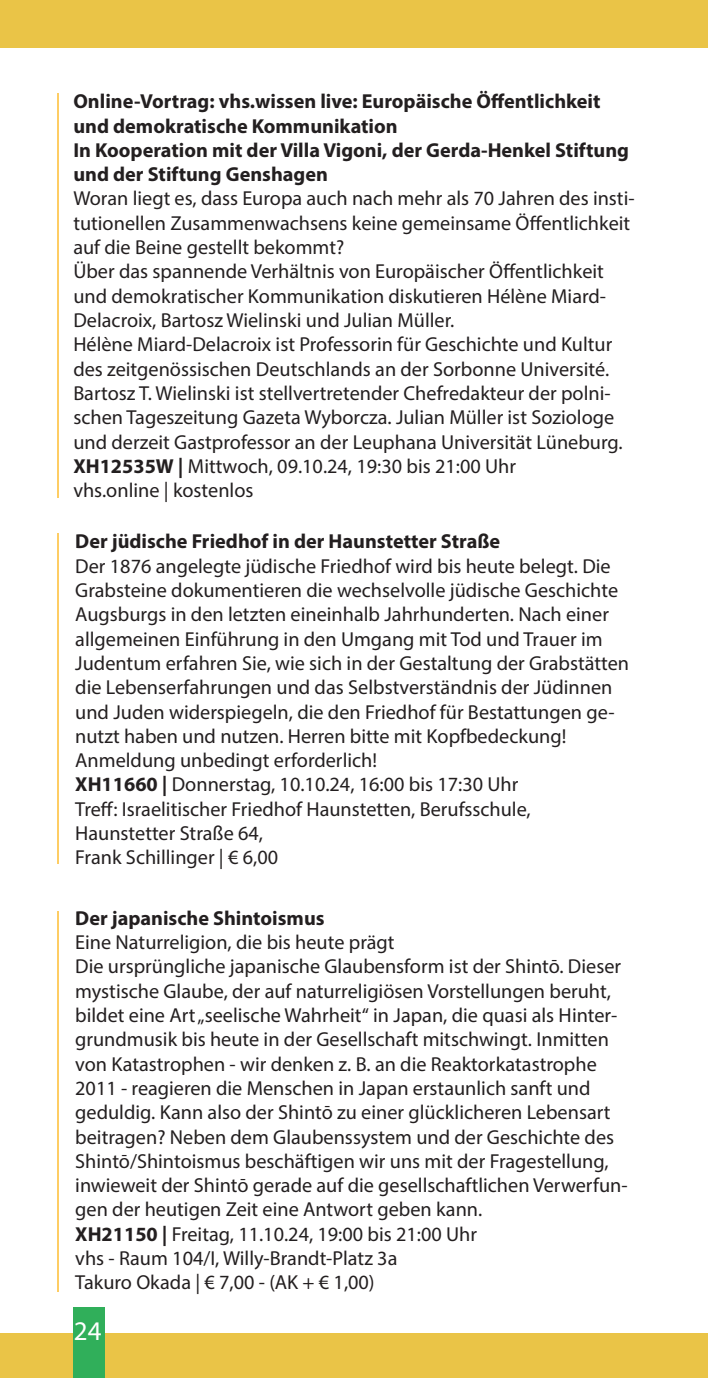
<style>
.page{position:relative;width:708px;height:1378px;background:#fff}
.page>*{position:absolute;margin:0;border:0;box-sizing:border-box;transform-origin:0 0}
.t1{font:27px "Myriad Pro";color:#fff}
.t2{font:20.25px/24.3px "Myriad Pro";color:#231f20}
.t3{font:700 20.25px/24.3px "Myriad Pro";color:#231f20}
.s1{font-weight:700}
</style>
<div class="page">
<hr style="left:57px;top:93px;width:2px;height:404px;background:#fecd64">
<hr style="left:57px;top:533px;width:2px;height:330px;background:#fecd64">
<hr style="left:57px;top:911px;width:2px;height:381px;background:#fecd64">
<div style="left:0;top:1333px;width:708px;height:45px;background:#eac447"></div>
<div style="left:73px;top:1307px;width:32px;height:71px;background:#30af5a"></div>
<div style="left:0;top:0;width:708px;height:48px;background:#eac447"></div>
<p class="t3" style="left:73px;top:89px;width:557px">Online-Vortrag: vhs.wissen live: Europäische Öffentlichkeit und demokratische Kommunikation<br>In Kooperation mit der Villa Vigoni, der Gerda-Henkel Stiftung und der Stiftung Genshagen</p>
<p class="t2" style="left:73px;top:186px;width:563px">Woran liegt es, dass Europa auch nach mehr als 70 Jahren des insti&shy;tutionellen Zusammenwachsens keine gemeinsame Öffentlichkeit auf die Beine gestellt bekommt?<br>Über das spannende Verhältnis von Europäischer Öffentlichkeit und demokratischer Kommunikation diskutieren Hélène Miard-Delacroix, Bartosz Wielinski und Julian Müller.<br>Hélène Miard-Delacroix ist Professorin für Geschichte und Kultur des zeitgenössischen Deutschlands an der Sorbonne Université.<br>Bartosz T. Wielinski ist stellvertretender Chefredakteur der polni&shy;schen Tageszeitung Gazeta Wyborcza. Julian Müller ist Soziologe und derzeit Gastprofessor an der Leuphana Universität Lüneburg.<br><span class="s1">XH12535W |</span> Mittwoch, 09.10.24, 19:30 bis 21:00 Uhr<br>vhs.online | kostenlos</p>
<p class="t3" style="left:75px;top:529px;width:426px">Der jüdische Friedhof in der Haunstetter Straße</p>
<p class="t2" style="left:75px;top:553px;width:555px">Der 1876 angelegte jüdische Friedhof wird bis heute belegt. Die Grabsteine dokumentieren die wechselvolle jüdische Geschichte Augsburgs in den letzten eineinhalb Jahrhunderten. Nach einer allgemeinen Einführung in den Umgang mit Tod und Trauer im Judentum erfahren Sie, wie sich in der Gestaltung der Grabstätten die Lebenserfahrungen und das Selbstverständnis der Jüdinnen und Juden widerspiegeln, die den Friedhof für Bestattungen ge&shy;nutzt haben und nutzen. Herren bitte mit Kopfbedeckung!<br>Anmeldung unbedingt erforderlich!<br><span class="s1">XH11660 |</span> Donnerstag, 10.10.24, 16:00 bis 17:30 Uhr<br>Treff: Israelitischer Friedhof Haunstetten, Berufsschule, Haunstetter Straße 64,<br>Frank Schillinger | € 6,00</p>
<p class="t3" style="left:75px;top:905px;width:251px">Der japanische Shintoismus</p>
<p class="t2" style="left:75px;top:930px;width:554px">Eine Naturreligion, die bis heute prägt<br>Die ursprüngliche japanische Glaubensform ist der Shintō. Dieser mystische Glaube, der auf naturreligiösen Vorstellungen beruht, bildet eine Art „seelische Wahrheit“ in Japan, die quasi als Hinter&shy;grundmusik bis heute in der Gesellschaft mitschwingt. Inmitten von Katastrophen - wir denken z. B. an die Reaktorkatastrophe 2011 - reagieren die Menschen in Japan erstaunlich sanft und geduldig. Kann also der Shintō zu einer glücklicheren Lebensart beitragen? Neben dem Glaubenssystem und der Geschichte des Shintō/Shintoismus beschäftigen wir uns mit der Fragestellung, inwieweit der Shintō gerade auf die gesellschaftlichen Verwerfun&shy;gen der heutigen Zeit eine Antwort geben kann.<br><span class="s1">XH21150 |</span> Freitag, 11.10.24, 19:00 bis 21:00 Uhr<br>vhs - Raum 104/I, Willy-Brandt-Platz 3a<br>Takuro Okada | € 7,00 - (AK + € 1,00)</p>
<h1 class="t1" style="left:74px;top:1314px;width:29px">24</h1>
</div>
